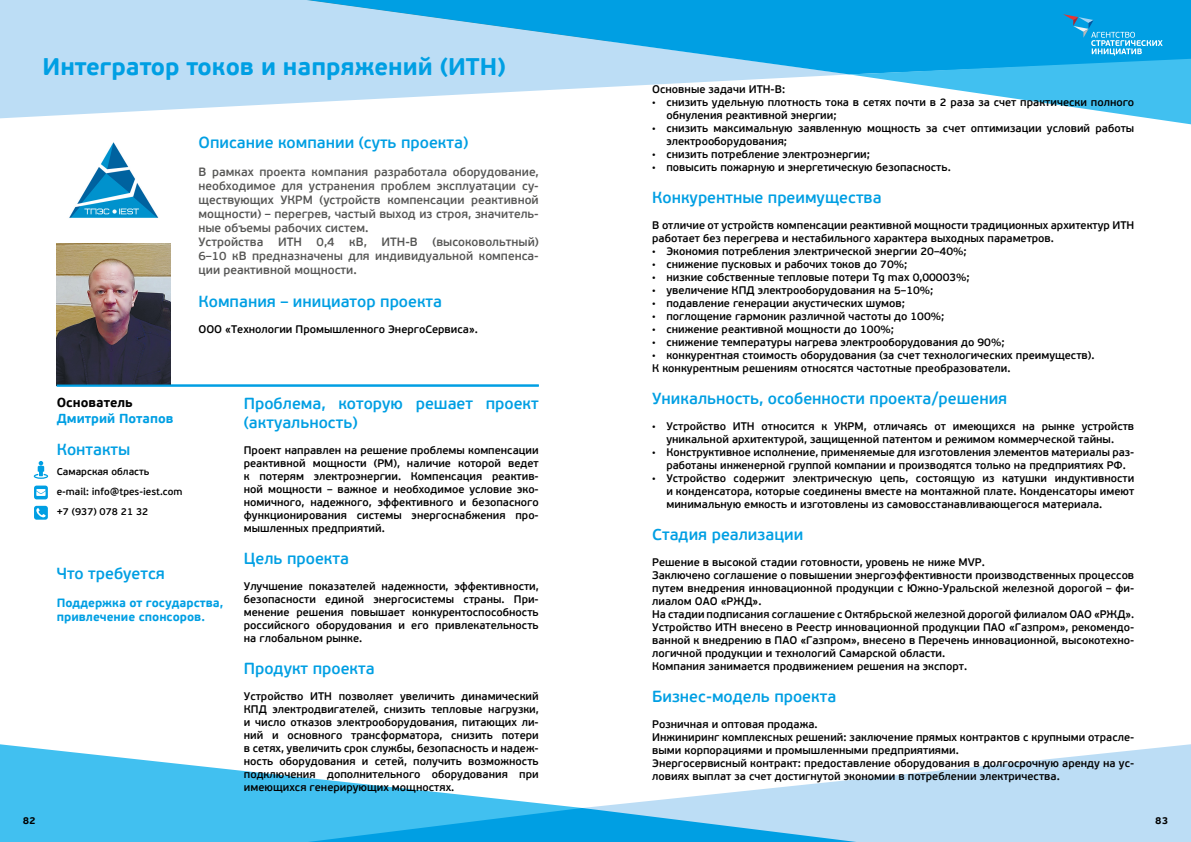
<style>
.page{position:relative;width:1191px;height:842px;background:#fff}
.page>*{position:absolute;margin:0;border:0;box-sizing:border-box;transform-origin:0 0}
.t1{font:700 24px "PF Beau Sans Pro";color:#009fe3}
.t2{font:600 16px/19px "PF Beau Sans Pro";color:#009fe3}
.t3{font:700 13px "PF Beau Sans Pro";color:#009fe3}
.t4{font:700 13px "PF Beau Sans Pro";color:#000}
.t5{font:600 12px/14px "PF Beau Sans Pro";color:#575756}
.t6{font:700 12px/14px "PF Beau Sans Pro";color:#009fe3}
.t7{font:600 11px/13px "PF Beau Sans Pro";color:#000}
.t8{font:600 10px/20px "PF Beau Sans Pro";color:#000}
.t9{font:700 10px "PF Beau Sans Pro";color:#000}
.s1{font-family:"Times New Roman";font-weight:400;font-size:10px}
</style>
<div class="page">
<svg style="left:0;top:744px;width:582px;height:98px;fill:#41c0f0"></svg>
<svg style="left:0;top:0;width:849px;height:119px;fill:#bcddf5"></svg>
<svg style="left:203px;top:0;width:988px;height:74px;background:#63bfec"></svg>
<svg style="left:583px;top:744px;width:608px;height:98px;fill:#bcddf5"></svg>
<svg style="left:194px;top:808px;width:776px;height:34px;background:#51bded"></svg>
<svg style="left:849px;top:14px;width:342px;height:111px"></svg>
<img style="left:57px;top:244px;width:113px;height:141px">
<img style="left:69px;top:142px;width:90px;height:76px">
<svg style="left:34px;top:506px;width:14px;height:14px"></svg>
<svg style="left:34px;top:486px;width:14px;height:13px"></svg>
<svg style="left:34px;top:461px;width:14px;height:18px"></svg>
<hr style="left:57px;top:385px;width:482px;height:2px;background:#009fe3">
<h1 class="t1" style="left:43px;top:51px;width:465px">Интегратор токов и напряжений (ИТН)</h1>
<h2 class="t2" style="left:198px;top:133px;width:271px">Описание компании (суть проекта)</h2>
<p class="t5" style="left:198px;top:165px;width:342px">В рамках проекта компания разработала оборудование, необходимое для устранения проблем эксплуатации су&shy;ществующих УКРМ (устройств компенсации реактивной мощности) – перегрев, частый выход из строя, значитель&shy;ные объемы рабочих систем.<br>Устройства ИТН 0,4 кВ, ИТН-В (высоковольтный)<br>6–10 кВ предназначены для индивидуальной компенса&shy;ции реактивной мощности.</p>
<h2 class="t2" style="left:198px;top:292px;width:245px">Компания – инициатор проекта</h2>
<p class="t7" style="left:198px;top:323px;width:281px">ООО «Технологии Промышленного ЭнергоСервиса».</p>
<p class="t4" style="left:57px;top:394px;width:78px">Основатель</p>
<p class="t3" style="left:57px;top:410px;width:118px">Дмитрий Потапов</p>
<h2 class="t2" style="left:57px;top:440px;width:75px">Контакты</h2>
<p class="t8" style="left:57px;top:461px;width:127px">Самарская область e-mail: info@tpes-iest.com +7 (937) 078 21 32</p>
<h2 class="t2" style="left:57px;top:564px;width:110px">Что требуется</h2>
<p class="t6" style="left:57px;top:596px;width:168px">Поддержка от государства, привлечение спонсоров.</p>
<h2 class="t2" style="left:244px;top:394px;width:296px">Проблема, которую решает проект (актуальность)</h2>
<p class="t7" style="left:244px;top:444px;width:296px;text-align:justify">Проект направлен на решение проблемы компенсации реактивной мощности (РМ), наличие которой ведет к потерям электроэнергии. Компенсация реактив&shy;ной мощности – важное и необходимое условие эко&shy;номичного, надежного, эффективного и безопасного функционирования системы энергоснабжения про&shy;мышленных предприятий.</p>
<h2 class="t2" style="left:244px;top:549px;width:107px">Цель проекта</h2>
<p class="t7" style="left:244px;top:580px;width:296px;text-align:justify">Улучшение показателей надежности, эффективности, безопасности единой энергосистемы страны. При&shy;менение решения повышает конкурентоспособность российского оборудования и его привлекательность на глобальном рынке.</p>
<h2 class="t2" style="left:244px;top:659px;width:132px">Продукт проекта</h2>
<p class="t7" style="left:244px;top:690px;width:296px;text-align:justify">Устройство ИТН позволяет увеличить динамический КПД электродвигателей, снизить тепловые нагрузки, и число отказов электрооборудования, питающих ли&shy;ний и основного трансформатора, снизить потери в сетях, увеличить срок службы, безопасность и надеж&shy;ность оборудования и сетей, получить возможность подключения дополнительного оборудования при имеющихся генерирующих мощностях.</p>
<p class="t7" style="left:652px;top:83px;width:134px">Основные задачи ИТН-В:</p>
<p class="t7" style="left:666px;top:96px;width:469px;text-indent:-14px"><span class="s1">•</span> снизить удельную плотность тока в сетях почти в 2 раза за счет практически полного обнуления реактивной энергии;</p>
<p class="t7" style="left:666px;top:122px;width:469px;text-indent:-14px"><span class="s1">•</span> снизить максимальную заявленную мощность за счет оптимизации условий работы электрооборудования;</p>
<p class="t7" style="left:652px;top:148px;width:219px"><span class="s1">•</span> снизить потребление электроэнергии;</p>
<p class="t7" style="left:652px;top:161px;width:300px"><span class="s1">•</span> повысить пожарную и энергетическую безопасность.</p>
<h2 class="t2" style="left:652px;top:189px;width:231px">Конкурентные преимущества</h2>
<p class="t7" style="left:652px;top:219px;width:483px">В отличие от устройств компенсации реактивной мощности традиционных архитектур ИТН работает без перегрева и нестабильного характера выходных параметров.</p>
<p class="t7" style="left:652px;top:245px;width:316px"><span class="s1">•</span> Экономия потребления электрической энергии 20–40%;</p>
<p class="t7" style="left:652px;top:258px;width:256px"><span class="s1">•</span> снижение пусковых и рабочих токов до 70%;</p>
<p class="t7" style="left:652px;top:271px;width:319px"><span class="s1">•</span> низкие собственные тепловые потери Тg max 0,00003%;</p>
<p class="t7" style="left:652px;top:284px;width:283px"><span class="s1">•</span> увеличение КПД электрооборудования на 5–10%;</p>
<p class="t7" style="left:652px;top:297px;width:254px"><span class="s1">•</span> подавление генерации акустических шумов;</p>
<p class="t7" style="left:652px;top:310px;width:293px"><span class="s1">•</span> поглощение гармоник различной частоты до 100%;</p>
<p class="t7" style="left:652px;top:323px;width:243px"><span class="s1">•</span> снижение реактивной мощности до 100%;</p>
<p class="t7" style="left:652px;top:336px;width:354px"><span class="s1">•</span> снижение температуры нагрева электрооборудования до 90%;</p>
<p class="t7" style="left:652px;top:349px;width:444px"><span class="s1">•</span> конкурентная стоимость оборудования (за счет технологических преимуществ).<br>К конкурентным решениям относятся частотные преобразователи.</p>
<h2 class="t2" style="left:652px;top:390px;width:356px">Уникальность, особенности проекта/решения</h2>
<p class="t7" style="left:652px;top:420px;width:483px;text-align:center"><span class="s1">•</span> Устройство ИТН относится к УКРМ, отличаясь от имеющихся на рынке устройств уникальной архитектурой, защищенной патентом и режимом коммерческой тайны.</p>
<p class="t7" style="left:652px;top:446px;width:483px;text-align:center"><span class="s1">•</span> Конструктивное исполнение, применяемые для изготовления элементов материалы раз&shy;работаны инженерной группой компании и производятся только на предприятиях РФ.</p>
<p class="t7" style="left:666px;top:472px;width:469px;text-align:justify;text-indent:-14px"><span class="s1">•</span> Устройство содержит электрическую цепь, состоящую из катушки индуктивности и конденсатора, которые соединены вместе на монтажной плате. Конденсаторы имеют минимальную емкость и изготовлены из самовосстанавливающегося материала.</p>
<h2 class="t2" style="left:652px;top:526px;width:153px">Стадия реализации</h2>
<p class="t7" style="left:652px;top:556px;width:483px">Решение в высокой стадии готовности, уровень не ниже MVP.<br>Заключено соглашение о повышении энергоэффективности производственных процессов путем внедрения инновационной продукции с Южно-Уральской железной дорогой – фи&shy;лиалом ОАО «РЖД».<br>На стадии подписания соглашение с Октябрьской железной дорогой филиалом ОАО «РЖД».<br>Устройство ИТН внесено в Реестр инновационной продукции ПАО «Газпром», рекомендо&shy;ванной к внедрению в ПАО «Газпром», внесено в Перечень инновационной, высокотехно&shy;логичной продукции и технологий Самарской области.<br>Компания занимается продвижением решения на экспорт.</p>
<h2 class="t2" style="left:652px;top:688px;width:185px">Бизнес-модель проекта</h2>
<p class="t7" style="left:652px;top:718px;width:483px">Розничная и оптовая продажа.<br>Инжиниринг комплексных решений: заключение прямых контрактов с крупными отрасле&shy;выми корпорациями и промышленными предприятиями.<br>Энергосервисный контракт: предоставление оборудования в долгосрочную аренду на ус&shy;ловиях выплат за счет достигнутой экономии в потреблении электричества.</p>
<p class="t9" style="left:23px;top:814px;width:15px">82</p>
<p class="t9" style="left:1155px;top:814px;width:15px">83</p>
</div>
